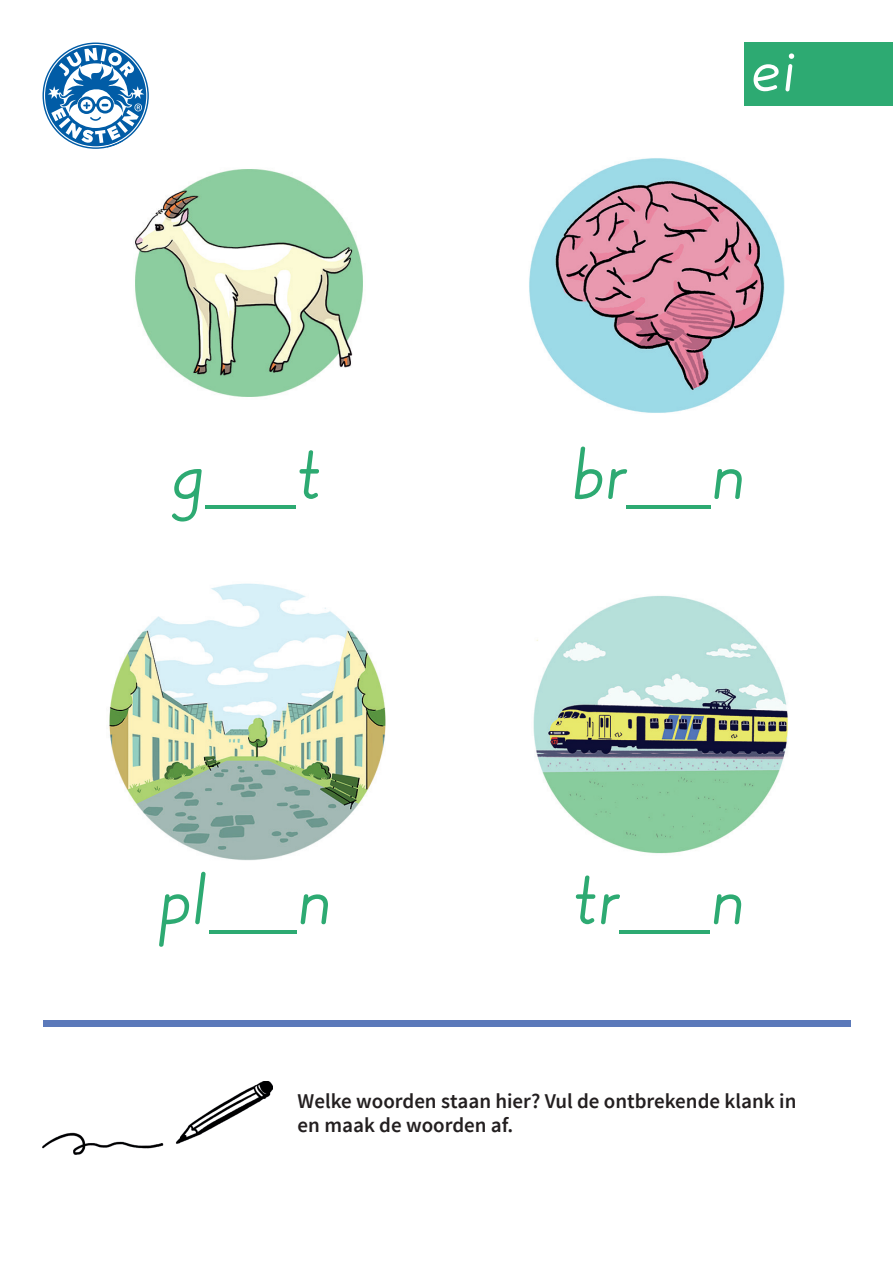
<style>
.page{position:relative;width:893px;height:1263px;background:#fff}
.page>*{position:absolute;margin:0;border:0;box-sizing:border-box;transform-origin:0 0}
.t1{font:75px "JE blokletters basis Regular";color:#2daa72}
.t2{font:67.5px "JE blokletters basis Regular";color:#fff}
.t3{font:600 21px/24.8px "Source Sans Pro";color:#231f20}
</style>
<div class="page">
<div style="left:744px;top:43px;width:149px;height:63px;background:#2daa72"></div>
<img style="left:134px;top:169px;width:229px;height:228px">
<svg style="left:43px;top:43px;width:106px;height:106px"></svg>
<img style="left:107px;top:141px;width:16px;height:7px">
<div style="left:43px;top:1020px;width:807px;height:6px;background:#5b79ba"></div>
<hr style="left:627px;top:505px;width:84px;height:3px;background:#2daa72">
<hr style="left:619px;top:930px;width:91px;height:4px;background:#2daa72">
<hr style="left:210px;top:930px;width:87px;height:4px;background:#2daa72">
<img style="left:533px;top:596px;width:255px;height:258px">
<img style="left:529px;top:158px;width:256px;height:255px">
<img style="left:109px;top:583px;width:277px;height:278px">
<img style="left:43px;top:1081px;width:230px;height:73px">
<hr style="left:206px;top:505px;width:90px;height:3px;background:#2daa72">
<h2 class="t2" style="left:750px;top:44px;width:47px">ei</h2>
<h1 class="t1" style="left:172px;top:446px;width:153px">g t</h1>
<h1 class="t1" style="left:571px;top:446px;width:177px">br n</h1>
<h1 class="t1" style="left:159px;top:872px;width:175px">pl n</h1>
<h1 class="t1" style="left:572px;top:872px;width:175px">tr n</h1>
<p class="t3" style="left:298px;top:1089px;width:500px">Welke woorden staan hier? Vul de ontbrekende klank in en maak de woorden af.</p>
</div>
